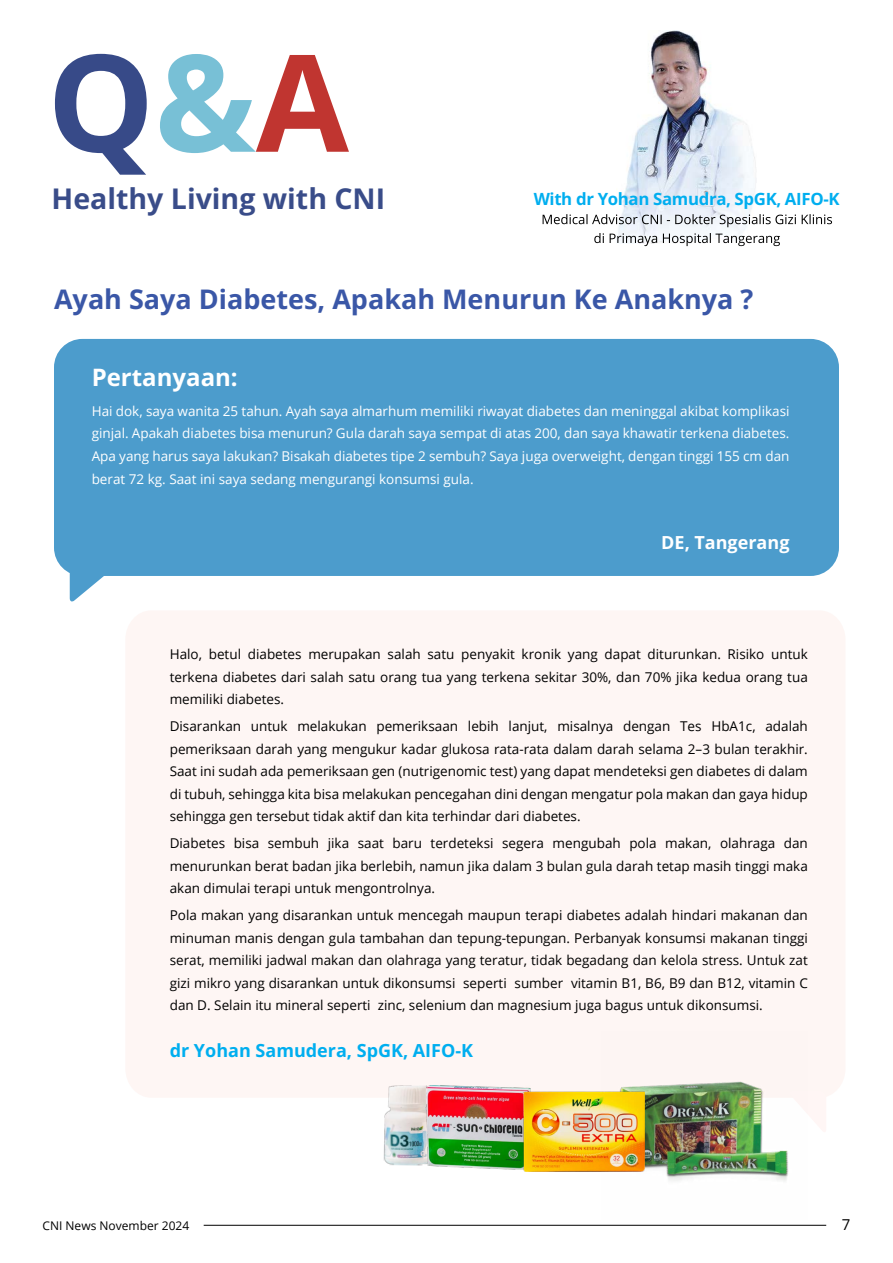
<style>
.page{position:relative;width:893px;height:1263px;background:#fff}
.page>*{position:absolute;margin:0;border:0;box-sizing:border-box;transform-origin:0 0}
.t1{font:700 135px "Open Sans";color:#374a88}
.t2{font:700 28.5px "Open Sans";color:#394c89}
.t3{font:700 27px "Open Sans";color:#3a57a7}
.t4{font:700 24px "Open Sans";color:#fff}
.t5{font:700 18px "Open Sans";color:#00aeef}
.t6{font:700 18px "Open Sans";color:#fff}
.t7{font:700 16.8px "Open Sans";letter-spacing:-.02em;color:#00aeef}
.t8{font:15px "Open Sans";color:#000}
.t9{font:13.5px/22.5px "Open Sans";color:#000;text-align:justify}
.t10{font:13.5px/22.5px "Open Sans";color:#fff;text-align:justify}
.t11{font:12px "Open Sans";color:#000}
.s1{color:#78c0d6}
.s2{color:#c03530}
</style>
<div class="page">
<hr style="left:204px;top:1225px;width:622px;height:1px;background:#000">
<div style="left:126px;top:611px;width:719px;height:486px;background:#fef6f4"></div>
<div style="left:54px;top:339px;width:785px;height:237px;background:#4c9ccc;border-radius:28px"></div>
<img style="left:618px;top:31px;width:138px;height:202px">
<svg style="left:543px;top:214px;width:289px;height:13px"></svg>
<svg style="left:594px;top:233px;width:186px;height:13px"></svg>
<svg style="left:70px;top:573px;width:34px;height:29px"></svg>
<svg style="left:808px;top:1091px;width:18px;height:6px"></svg>
<img style="left:601px;top:1031px;width:207px;height:150px">
<img style="left:384px;top:1085px;width:43px;height:81px">
<img style="left:427px;top:1085px;width:103px;height:84px">
<img style="left:524px;top:1092px;width:120px;height:79px">
<h1 class="t1" style="left:47px;top:7px;width:303px">Q<span class="s1">&amp;</span><span class="s2">A</span></h1>
<h2 class="t2" style="left:52px;top:179px;width:335px">Healthy Living with CNI</h2>
<p class="t7" style="left:534px;top:187px;width:307px">With dr Yohan Samudra, SpGK, AIFO-K</p>
<h3 class="t3" style="left:54px;top:280px;width:701px">Ayah Saya Diabetes, Apakah Menurun Ke Anaknya ?</h3>
<h3 class="t4" style="left:92px;top:360px;width:148px">Pertanyaan:</h3>
<p class="t10" style="left:92px;top:399px;width:699px">Hai dok, saya wanita 25 tahun. Ayah saya almarhum memiliki riwayat diabetes dan meninggal akibat komplikasi ginjal. Apakah diabetes bisa menurun? Gula darah saya sempat di atas 200, dan saya khawatir terkena diabetes.<br>Apa yang harus saya lakukan? Bisakah diabetes tipe 2 sembuh? Saya juga overweight, dengan tinggi 155 cm dan berat 72 kg. Saat ini saya sedang mengurangi konsumsi gula.</p>
<h3 class="t6" style="left:661px;top:530px;width:130px">DE, Tangerang</h3>
<p class="t9" style="left:170px;top:643px;width:640px">Halo, betul diabetes merupakan salah satu penyakit kronik yang dapat diturunkan. Risiko untuk terkena diabetes dari salah satu orang tua yang terkena sekitar 30%, dan 70% jika kedua orang tua memiliki diabetes.</p>
<p class="t9" style="left:170px;top:715px;width:640px">Disarankan untuk melakukan pemeriksaan lebih lanjut, misalnya dengan Tes HbA1c, adalah pemeriksaan darah yang mengukur kadar glukosa rata-rata dalam darah selama 2–3 bulan terakhir.<br>Saat ini sudah ada pemeriksaan gen (nutrigenomic test) yang dapat mendeteksi gen diabetes di dalam di tubuh, sehingga kita bisa melakukan pencegahan dini dengan mengatur pola makan dan gaya hidup sehingga gen tersebut tidak aktif dan kita terhindar dari diabetes.</p>
<p class="t9" style="left:170px;top:832px;width:640px">Diabetes bisa sembuh jika saat baru terdeteksi segera mengubah pola makan, olahraga dan menurunkan berat badan jika berlebih, namun jika dalam 3 bulan gula darah tetap masih tinggi maka akan dimulai terapi untuk mengontrolnya.</p>
<p class="t9" style="left:170px;top:904px;width:640px">Pola makan yang disarankan untuk mencegah maupun terapi diabetes adalah hindari makanan dan minuman manis dengan gula tambahan dan tepung-tepungan. Perbanyak konsumsi makanan tinggi serat, memiliki jadwal makan dan olahraga yang teratur, tidak begadang dan kelola stress. Untuk zat gizi mikro yang disarankan untuk dikonsumsi seperti sumber vitamin B1, B6, B9 dan B12, vitamin C dan D. Selain itu mineral seperti zinc, selenium dan magnesium juga bagus untuk dikonsumsi.</p>
<h3 class="t5" style="left:170px;top:1038px;width:305px">dr Yohan Samudera, SpGK, AIFO-K</h3>
<p class="t11" style="left:43px;top:1217px;width:148px">CNI News November 2024</p>
<p class="t8" style="left:842px;top:1214px;width:10px">7</p>
</div>
